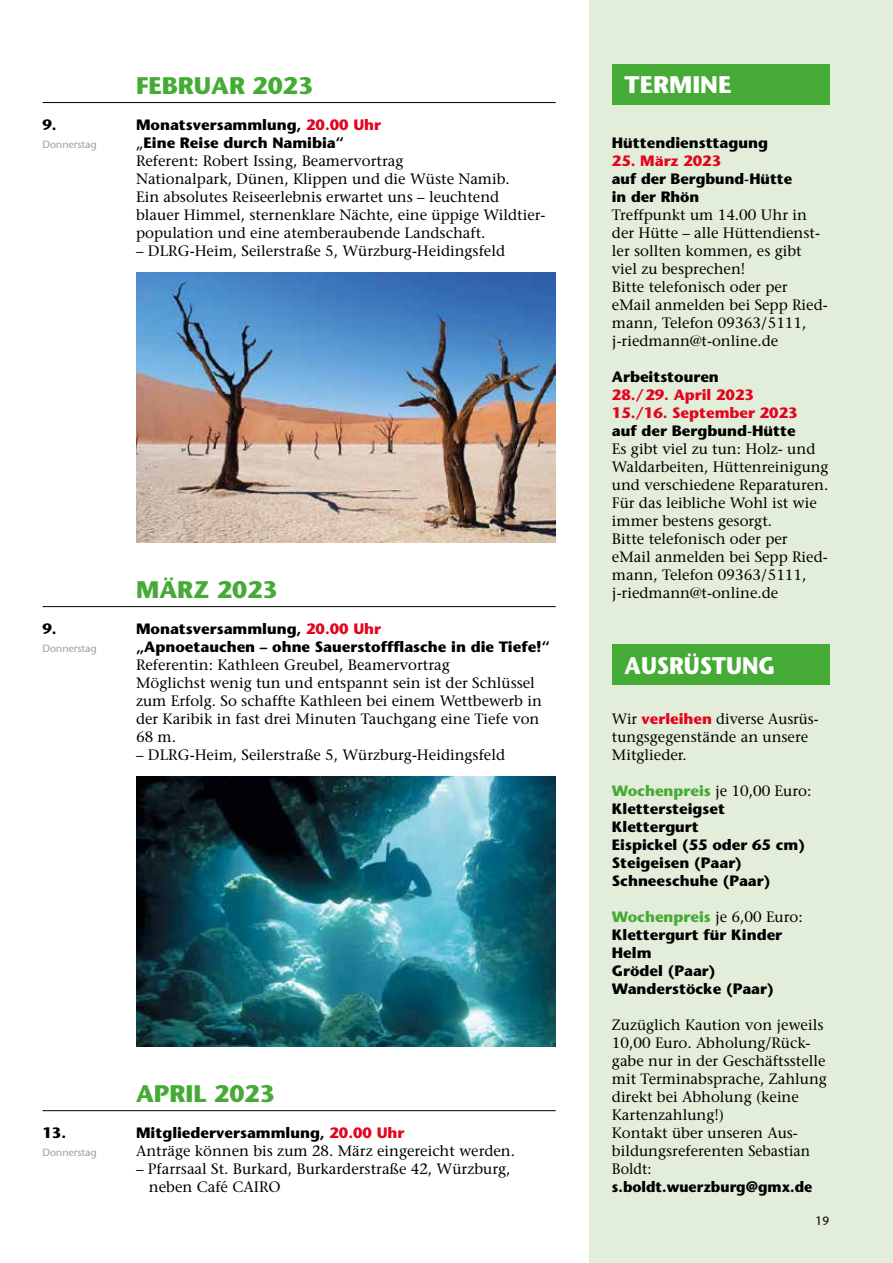
<style>
.page{position:relative;width:893px;height:1263px;background:#fff}
.page>*{position:absolute;margin:0;border:0;box-sizing:border-box;transform-origin:0 0}
.t1{font:700 24px "Stone Sans";color:#46aa36}
.t2{font:700 24px "Stone Sans";color:#fff;scale:.92 1}
.t3{font:700 24px "Stone Sans";color:#fff}
.t4{font:15px/18px "Stone Serif";color:#000}
.t5{font:700 15px/18px "Stone Sans";color:#000}
.t6{font:700 15px/18px "Stone Sans";color:#e3051e}
.t7{font:700 15px "Stone Sans";color:#000;scale:.95 1}
.t8{font:12px "Stone Sans";color:#000}
.t9{font:10.5px "Stone Sans";color:#9d9d9c}
.s1{color:#e3051e}
.s2{font-weight:400}
.s3{font-family:"Stone Sans";font-weight:700;color:#e3051e}
.s4{font-family:"Stone Sans";font-weight:700;color:#46aa36}
.s5{color:#46aa36}
.s6{font-family:"Stone Serif";font-weight:400}
</style>
<div class="page">
<hr style="left:43px;top:102px;width:513px;height:1px;background:#000">
<hr style="left:43px;top:606px;width:513px;height:1px;background:#000">
<hr style="left:43px;top:1110px;width:513px;height:1px;background:#000">
<div style="left:590px;top:0;width:303px;height:1263px;background:#e3eeda"></div>
<div style="left:612px;top:64px;width:217px;height:40px;background:#46aa36"></div>
<div style="left:612px;top:644px;width:217px;height:41px;background:#46aa36"></div>
<img style="left:137px;top:777px;width:419px;height:270px">
<img style="left:137px;top:272px;width:419px;height:270px">
<h1 class="t1" style="left:136px;top:70px;width:179px">FEBRUAR 2023</h1>
<p class="t5" style="left:43px;top:115px;width:16px">9.</p>
<p class="t5" style="left:136px;top:115px;width:247px">Monatsversammlung, <span class="s1">20.00 Uhr</span></p>
<p class="t9" style="left:43px;top:138px;width:56px">Donnerstag</p>
<p class="t5" style="left:136px;top:133px;width:209px"><span class="s2">„</span>Eine Reise durch Namibia“</p>
<p class="t4" style="left:136px;top:151px;width:411px">Referent: Robert Issing, Beamervortrag<br>Nationalpark, Dünen, Klippen und die Wüste Namib.<br>Ein absolutes Reiseerlebnis erwartet uns – leuchtend blauer Himmel, sternenklare Nächte, eine üppige Wildtier&shy;population und eine atemberaubende Landschaft.</p>
<p class="t4" style="left:136px;top:241px;width:371px">– DLRG-Heim, Seilerstraße 5, Würzburg-Heidingsfeld</p>
<h1 class="t1" style="left:136px;top:574px;width:143px">MÄRZ 2023</h1>
<p class="t5" style="left:43px;top:619px;width:16px">9.</p>
<p class="t5" style="left:136px;top:619px;width:247px">Monatsversammlung, <span class="s1">20.00 Uhr</span></p>
<p class="t9" style="left:43px;top:642px;width:56px">Donnerstag</p>
<p class="t5" style="left:136px;top:637px;width:416px">„Apnoetauchen – ohne Sauerstoffflasche in die Tiefe!“</p>
<p class="t4" style="left:136px;top:655px;width:407px">Referentin: Kathleen Greubel, Beamervortrag<br>Möglichst wenig tun und entspannt sein ist der Schlüssel zum Erfolg. So schaffte Kathleen bei einem Wettbewerb in der Karibik in fast drei Minuten Tauchgang eine Tiefe von 68 m.</p>
<p class="t4" style="left:136px;top:745px;width:371px">– DLRG-Heim, Seilerstraße 5, Würzburg-Heidingsfeld</p>
<h1 class="t1" style="left:136px;top:1078px;width:140px">APRIL 2023</h1>
<p class="t5" style="left:43px;top:1123px;width:25px">13.</p>
<p class="t5" style="left:136px;top:1123px;width:270px">Mitgliederversammlung, <span class="s1">20.00 Uhr</span></p>
<p class="t9" style="left:43px;top:1146px;width:56px">Donnerstag</p>
<p class="t4" style="left:136px;top:1141px;width:381px">Anträge können bis zum 28. März eingereicht werden.</p>
<p class="t4" style="left:149px;top:1159px;width:363px;text-indent:-13px">– Pfarrsaal St. Burkard, Burkarderstraße 42, Würzburg, neben Café CAIRO</p>
<h1 class="t3" style="left:625px;top:70px;width:108px">TERMINE</h1>
<p class="t5" style="left:612px;top:134px;width:158px">Hüttendiensttagung</p>
<p class="t6" style="left:612px;top:152px;width:111px">25. März 2023</p>
<p class="t5" style="left:612px;top:170px;width:182px">auf der Bergbund-Hütte in der Rhön</p>
<p class="t4" style="left:612px;top:206px;width:217px">Treffpunkt um 14.00 Uhr in der Hütte – alle Hüttendienst&shy;ler sollten kommen, es gibt viel zu besprechen!<br>Bitte telefonisch oder per eMail anmelden bei Sepp Ried&shy;mann, Telefon 09363/5111, j-riedmann@t-online.de</p>
<p class="t5" style="left:612px;top:368px;width:108px">Arbeitstouren</p>
<p class="t6" style="left:612px;top:386px;width:187px">28./29. April 2023<br>15./16. September 2023</p>
<p class="t5" style="left:612px;top:422px;width:185px">auf der Bergbund-Hütte</p>
<p class="t4" style="left:612px;top:440px;width:218px">Es gibt viel zu tun: Holz- und<br>Waldarbeiten, Hüttenreinigung und verschiedene Reparaturen.<br>Für das leibliche Wohl ist wie immer bestens gesorgt.<br>Bitte telefonisch oder per eMail anmelden bei Sepp Ried&shy;mann, Telefon 09363/5111, j-riedmann@t-online.de</p>
<h1 class="t2" style="left:625px;top:650px;width:165px">AUSRÜSTUNG</h1>
<p class="t4" style="left:612px;top:710px;width:208px">Wir <span class="s3">verleihen</span> diverse Ausrüs&shy;tungsgegenstände an unsere<br>Mitglieder.</p>
<p class="t4" style="left:612px;top:782px;width:201px"><span class="s4">Wochenpreis</span> je 10,00 Euro:</p>
<p class="t5" style="left:612px;top:800px;width:195px">Klettersteigset<br>Klettergurt<br>Eispickel (55 oder 65 cm)<br>Steigeisen (Paar)<br>Schneeschuhe (Paar)</p>
<p class="t5" style="left:612px;top:908px;width:192px"><span class="s5">Wochenpreis</span> <span class="s6">je 6,00 Euro:<br></span>Klettergurt für Kinder<br>Helm<br>Grödel (Paar)<br>Wanderstöcke (Paar)</p>
<p class="t4" style="left:612px;top:1016px;width:217px">Zuzüglich Kaution von jeweils<br>10,00 Euro. Abholung/Rück&shy;gabe nur in der Geschäftsstelle mit Terminabsprache, Zahlung direkt bei Abholung (keine<br>Kartenzahlung!)<br>Kontakt über unseren Aus&shy;bildungsreferenten Sebastian<br>Boldt:</p>
<p class="t7" style="left:612px;top:1177px;width:213px">s.boldt.wuerzburg@gmx.de</p>
<p class="t8" style="left:815px;top:1213px;width:15px">19</p>
</div>
